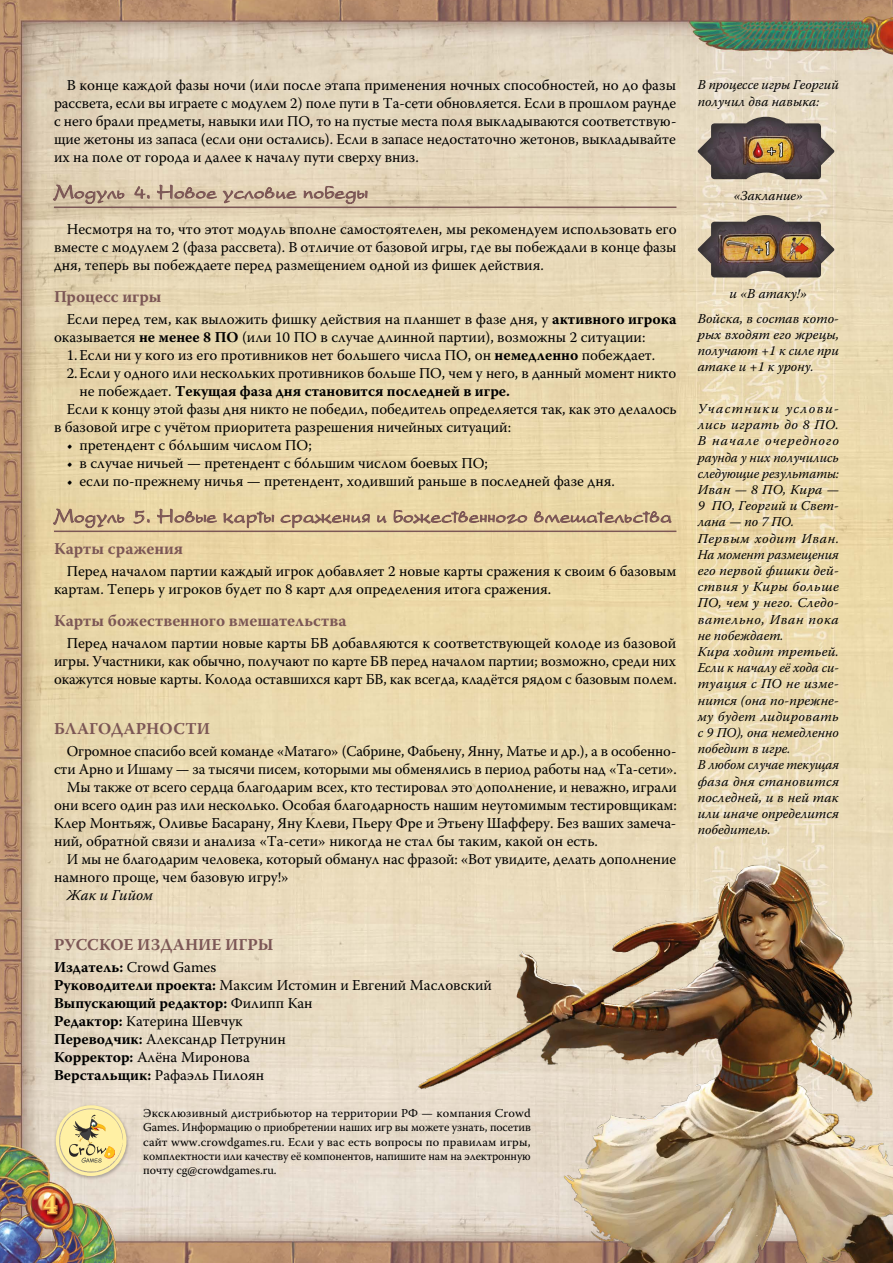
<style>
.page{position:relative;width:893px;height:1263px;background:#fff}
.page>*{position:absolute;margin:0;border:0;box-sizing:border-box;transform-origin:0 0}
.t1{font:700 condensed 27px "Minion Pro";color:#ffde65}
.t2{font:21px "President Cyr";letter-spacing:.01em;color:#7c5756}
.t3{font:700 16.5px "Warnock Pro";color:#7c5756}
.t4{font:15px/18px "Warnock Pro";color:#000;text-align:justify}
.t5{font:700 15px "Warnock Pro";color:#000}
.t6{font:italic 15px "Warnock Pro";color:#000}
.t7{font:italic 13.5px/16.2px "Warnock Pro";letter-spacing:.005em;color:#000}
.t8{font:12px/14.4px "Warnock Pro";letter-spacing:-.01em;color:#000;text-align:justify}
.s1{font-weight:700}
.s2{font-weight:400}
</style>
<div class="page">
<img style="left:0;top:0;width:893px;height:1263px">
<img style="left:394px;top:833px;width:499px;height:430px">
<hr style="left:54px;top:207px;width:622px;height:1px;background:#7c5756">
<hr style="left:54px;top:531px;width:622px;height:1px;background:#7c5756">
<svg style="left:53px;top:177px;width:71px;height:27px"></svg>
<svg style="left:134px;top:186px;width:16px;height:13px"></svg>
<svg style="left:157px;top:185px;width:60px;height:15px"></svg>
<svg style="left:223px;top:187px;width:74px;height:16px"></svg>
<svg style="left:304px;top:186px;width:64px;height:18px"></svg>
<svg style="left:53px;top:501px;width:71px;height:27px"></svg>
<svg style="left:133px;top:510px;width:17px;height:14px"></svg>
<svg style="left:157px;top:509px;width:60px;height:15px"></svg>
<svg style="left:224px;top:511px;width:50px;height:31px"></svg>
<svg style="left:281px;top:514px;width:89px;height:28px"></svg>
<svg style="left:377px;top:515px;width:9px;height:8px"></svg>
<svg style="left:394px;top:510px;width:133px;height:14px"></svg>
<svg style="left:534px;top:511px;width:137px;height:12px"></svg>
<img style="left:698px;top:117px;width:136px;height:62px">
<img style="left:698px;top:215px;width:136px;height:62px">
<svg style="left:54px;top:1103px;width:77px;height:77px"></svg>
<svg style="left:56px;top:1105px;width:70px;height:71px"></svg>
<div style="left:41px;top:1193px;width:24px;height:29px;background:#000;opacity:.75"></div>
<svg style="left:41px;top:1189px;width:18px;height:27px"></svg>
<p class="t4" style="left:54px;top:76px;width:624px;text-indent:13px">В конце каждой фазы ночи (или после этапа применения ночных способностей, но до фазы рассвета, если вы играете с модулем 2) поле пути в Та-сети обновляется. Если в прошлом раунде с него брали предметы, навыки или ПО, то на пустые места поля выкладываются соответствую&shy;щие жетоны из запаса (если они остались). Если в запасе недостаточно жетонов, выкладывайте их на поле от города и далее к началу пути сверху вниз.</p>
<h2 class="t2" style="left:54px;top:180px;width:315px">Модуль 4. Новое условие победы</h2>
<p class="t4" style="left:54px;top:220px;width:624px;text-indent:13px">Несмотря на то, что этот модуль вполне самостоятелен, мы рекомендуем использовать его вместе с модулем 2 (фаза рассвета). В отличие от базовой игры, где вы побеждали в конце фазы дня, теперь вы побеждаете перед размещением одной из фишек действия.</p>
<p class="t3" style="left:54px;top:286px;width:109px">Процесс игры</p>
<p class="t4" style="left:54px;top:310px;width:624px;text-indent:13px">Если перед тем, как выложить фишку действия на планшет в фазе дня, у <span class="s1">активного игрока </span>оказывается <span class="s1">не менее 8 ПО</span> (или 10 ПО в случае длинной партии), возможны 2 ситуации:</p>
<p class="t4" style="left:67px;top:346px;width:590px">1.Если ни у кого из его противников нет большего числа ПО, он <span class="s1">немедленно</span> побеждает.</p>
<p class="t4" style="left:67px;top:364px;width:611px">2.Если у одного или нескольких противников больше ПО, чем у него, в данный момент никто</p>
<p class="t5" style="left:80px;top:382px;width:432px"><span class="s2">не побеждает.</span> Текущая фаза дня становится последней в игре.</p>
<p class="t4" style="left:67px;top:400px;width:611px">Если к концу этой фазы дня никто не победил, победитель определяется так, как это делалось</p>
<p class="t4" style="left:54px;top:418px;width:459px">в базовой игре с учётом приоритета разрешения ничейных ситуаций:</p>
<p class="t4" style="left:67px;top:436px;width:246px">• претендент с бóльшим числом ПО;</p>
<p class="t4" style="left:67px;top:454px;width:423px">• в случае ничьей — претендент с бóльшим числом боевых ПО;</p>
<p class="t4" style="left:67px;top:472px;width:550px">• если по-прежнему ничья — претендент, ходивший раньше в последней фазе дня.</p>
<h2 class="t2" style="left:54px;top:504px;width:619px">Модуль 5. Новые карты сражения и божественного вмешательства</h2>
<p class="t3" style="left:54px;top:538px;width:131px">Карты сражения</p>
<p class="t4" style="left:54px;top:562px;width:624px;text-indent:13px">Перед началом партии каждый игрок добавляет 2 новые карты сражения к своим 6 базовым картам. Теперь у игроков будет по 8 карт для определения итога сражения.</p>
<p class="t3" style="left:54px;top:610px;width:294px">Карты божественного вмешательства</p>
<p class="t4" style="left:54px;top:634px;width:624px;text-indent:13px">Перед началом партии новые карты БВ добавляются к соответствующей колоде из базовой игры. Участники, как обычно, получают по карте БВ перед началом партии; возможно, среди них окажутся новые карты. Колода оставшихся карт БВ, как всегда, кладётся рядом с базовым полем.</p>
<p class="t3" style="left:54px;top:718px;width:157px">БЛАГОДАРНОСТИ</p>
<p class="t4" style="left:67px;top:742px;width:611px">Огромное спасибо всей команде «Матаго» (Сабрине, Фабьену, Янну, Матье и др.), а в особенно-</p>
<p class="t4" style="left:54px;top:760px;width:624px">сти Арно и Ишаму — за тысячи писем, которыми мы обменялись в период работы над «Та-сети».</p>
<p class="t4" style="left:67px;top:778px;width:612px">Мы также от всего сердца благодарим всех, кто тестировал это дополнение, и неважно, играли</p>
<p class="t4" style="left:54px;top:796px;width:624px">они всего один раз или несколько. Особая благодарность нашим неутомимым тестировщикам:</p>
<p class="t4" style="left:54px;top:814px;width:624px">Клер Монтьяж, Оливье Басарану, Яну Клеви, Пьеру Фре и Этьену Шафферу. Без ваших замеча-</p>
<p class="t4" style="left:54px;top:832px;width:545px">ний, обратной связи и анализа «Та-сети» никогда не стал бы таким, какой он есть.</p>
<p class="t4" style="left:67px;top:850px;width:611px">И мы не благодарим человека, который обманул нас фразой: «Вот увидите, делать дополнение</p>
<p class="t4" style="left:54px;top:868px;width:236px">намного проще, чем базовую игру!»</p>
<p class="t6" style="left:67px;top:886px;width:88px">Жак и Гийом</p>
<p class="t3" style="left:54px;top:934px;width:221px">РУССКОЕ ИЗДАНИЕ ИГРЫ</p>
<p class="t4" style="left:54px;top:958px;width:439px;text-align:left"><span class="s1">Издатель:</span> Crowd Games<br><span class="s1">Руководители проекта:</span> Максим Истомин и Евгений Масловский <span class="s1">Выпускающий редактор:</span> Филипп Кан<br><span class="s1">Редактор:</span> Катерина Шевчук<br><span class="s1">Переводчик:</span> Александр Петрунин<br><span class="s1">Корректор:</span> Алёна Миронова<br><span class="s1">Верстальщик:</span> Рафаэль Пилоян</p>
<p class="t8" style="left:143px;top:1105px;width:389px">Эксклюзивный дистрибьютор на территории РФ — компания Crowd Games. Информацию о приобретении наших игр вы можете узнать, посетив сайт www.crowdgames.ru. Если у вас есть вопросы по правилам игры, комплектности или качеству её компонентов, напишите нам на электронную почту cg@crowdgames.ru.</p>
<h1 class="t1" style="left:44px;top:1185px;width:14px">4</h1>
<p class="t7" style="left:698px;top:77px;width:143px">В процессе игры Георгий получил два навыка:</p>
<p class="t7" style="left:733px;top:187px;width:71px">«Заклание»</p>
<p class="t7" style="left:698px;top:281px;width:143px;line-height:24.8px;text-align:center">и «В атаку!»<br>Войска, в состав кото-</p>
<p class="t7" style="left:698px;top:326px;width:143px;text-align:justify">рых входят его жрецы, получают +1 к силе при атаке и +1 к урону.</p>
<p class="t7" style="left:698px;top:400px;width:143px">Участники услови&shy;лись играть до 8 ПО.<br>В начале очередного раунда у них получились следующие результаты:<br>Иван — 8 ПО, Кира —<br>9 ПО, Георгий и Свет&shy;лана — по 7 ПО.<br>Первым ходит Иван.<br>На момент размещения его первой фишки дей&shy;ствия у Киры больше<br>ПО, чем у него. Следо&shy;вательно, Иван пока не побеждает.<br>Кира ходит третьей.<br>Если к началу её хода си&shy;туация с ПО не изме&shy;нится (она по-прежне&shy;му будет лидировать с 9 ПО), она немедленно победит в игре.<br>В любом случае текущая фаза дня становится последней, и в ней так или иначе определится победитель.</p>
</div>
